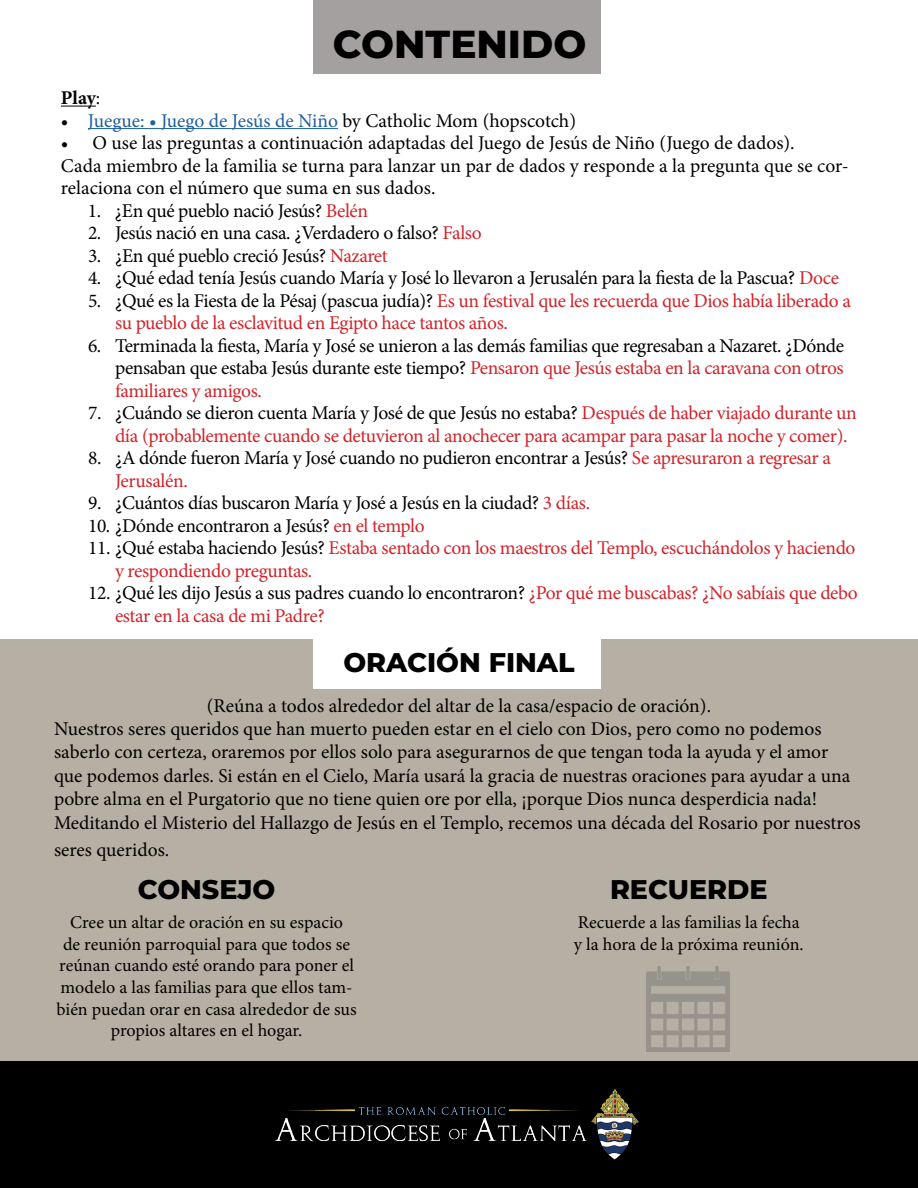
<style>
.page{position:relative;width:918px;height:1188px;background:#fff}
.page>*{position:absolute;margin:0;border:0;box-sizing:border-box;transform-origin:0 0}
.t1{font:800 39px "Montserrat";color:#000}
.t2{font:800 27px "Montserrat";color:#000}
.t3{font:19.5px/22.5px "Minion Pro";letter-spacing:-.01em;color:#000}
.t4{font:19.5px/22.5px "Minion Pro";letter-spacing:-.02em;color:#d2232a}
.t5{font:19.5px "Minion Pro";letter-spacing:-.005em;color:#215e9e}
.t6{font:700 19.5px "Minion Pro";color:#000}
.t7{font:18px/21.6px "Minion Pro";color:#000;text-align:center}
.s1{font-weight:400}
.s2{color:#000}
.s3{color:#d2232a}
</style>
<div class="page">
<div style="left:313px;top:0;width:288px;height:74px;background:#a5a0a0"></div>
<hr style="left:61px;top:106px;width:35px;height:1px;background:#000">
<hr style="left:88px;top:128px;width:250px;height:1px;background:#215e9e">
<div style="left:0;top:639px;width:918px;height:423px;background:#b6afa3"></div>
<div style="left:313px;top:630px;width:288px;height:59px;background:#fff"></div>
<img style="left:646px;top:967px;width:83px;height:84px">
<div style="left:0;top:1062px;width:918px;height:126px;background:#000"></div>
<img style="left:274px;top:1089px;width:365px;height:70px">
<h1 class="t1" style="left:333px;top:16px;width:255px">CONTENIDO</h1>
<p class="t6" style="left:61px;top:84px;width:41px">Play<span class="s1">:</span></p>
<p class="t5" style="left:61px;top:107px;width:517px"><span class="s2">•</span> Juegue: • Juego de Jesús de Niño <span class="s2">by Catholic Mom (hopscotch)</span></p>
<p class="t3" style="left:61px;top:132px;width:789px">• O use las preguntas a continuación adaptadas del Juego de Jesús de Niño (Juego de dados).<br>Cada miembro de la familia se turna para lanzar un par de dados y responde a la pregunta que se cor&shy;relaciona con el número que suma en sus dados.</p>
<p class="t3" style="left:88px;top:199px;width:282px">1. ¿En qué pueblo nació Jesús? <span class="s3">Belén</span></p>
<p class="t3" style="left:88px;top:222px;width:395px">2. Jesús nació en una casa. ¿Verdadero o falso? <span class="s3">Falso</span></p>
<p class="t3" style="left:88px;top:244px;width:301px">3. ¿En qué pueblo creció Jesús? <span class="s3">Nazaret</span></p>
<p class="t3" style="left:88px;top:267px;width:752px">4. ¿Qué edad tenía Jesús cuando María y José lo llevaron a Jerusalén para la fiesta de la Pascua? <span class="s3">Doce</span></p>
<p class="t4" style="left:115px;top:289px;width:737px;text-indent:-27px"><span class="s2">5. ¿Qué es la Fiesta de la Pésaj (pascua judía)?</span> Es un festival que les recuerda que Dios había liberado a su pueblo de la esclavitud en Egipto hace tantos años.</p>
<p class="t3" style="left:115px;top:334px;width:731px;text-align:justify;text-indent:-27px">6. Terminada la fiesta, María y José se unieron a las demás familias que regresaban a Nazaret. ¿Dónde pensaban que estaba Jesús durante este tiempo? <span class="s3">Pensaron que Jesús estaba en la caravana con otros familiares y amigos.</span></p>
<p class="t4" style="left:115px;top:402px;width:743px;text-indent:-27px"><span class="s2">7. ¿Cuándo se dieron cuenta María y José de que Jesús no estaba?</span> Después de haber viajado durante un día (probablemente cuando se detuvieron al anochecer para acampar para pasar la noche y comer).</p>
<p class="t3" style="left:115px;top:447px;width:717px;text-indent:-27px">8. ¿A dónde fueron María y José cuando no pudieron encontrar a Jesús? <span class="s3">Se apresuraron a regresar a<br>Jerusalén.</span></p>
<p class="t3" style="left:88px;top:492px;width:504px">9. ¿Cuántos días buscaron María y José a Jesús en la ciudad? <span class="s3">3 días.</span></p>
<p class="t3" style="left:88px;top:514px;width:338px">10. ¿Dónde encontraron a Jesús? <span class="s3">en el templo</span></p>
<p class="t4" style="left:115px;top:537px;width:742px;text-indent:-27px"><span class="s2">11. ¿Qué estaba haciendo Jesús?</span> Estaba sentado con los maestros del Templo, escuchándolos y haciendo y respondiendo preguntas.</p>
<p class="t4" style="left:115px;top:582px;width:744px;text-indent:-27px"><span class="s2">12. ¿Qué les dijo Jesús a sus padres cuando lo encontraron?</span> ¿Por qué me buscabas? ¿No sabíais que debo estar en la casa de mi Padre?</p>
<h2 class="t2" style="left:343px;top:643px;width:233px">ORACIÓN FINAL</h2>
<p class="t3" style="left:54px;top:694px;width:808px;line-height:23.4px;text-indent:153px">(Reúna a todos alrededor del altar de la casa/espacio de oración).<br>Nuestros seres queridos que han muerto pueden estar en el cielo con Dios, pero como no podemos saberlo con certeza, oraremos por ellos solo para asegurarnos de que tengan toda la ayuda y el amor que podemos darles. Si están en el Cielo, María usará la gracia de nuestras oraciones para ayudar a una pobre alma en el Purgatorio que no tiene quien ore por ella, ¡porque Dios nunca desperdicia nada!<br>Meditando el Misterio del Hallazgo de Jesús en el Templo, recemos una década del Rosario por nuestros</p>
<p class="t3" style="left:54px;top:838px;width:117px">seres queridos.</p>
<h2 class="t2" style="left:138px;top:870px;width:139px">CONSEJO</h2>
<p class="t7" style="left:574px;top:912px;width:231px;text-align:left">Recuerde a las familias la fecha y la hora de la próxima reunión.</p>
<h2 class="t2" style="left:610px;top:870px;width:159px">RECUERDE</h2>
<p class="t7" style="left:57px;top:912px;width:302px">Cree un altar de oración en su espacio<br>de reunión parroquial para que todos se reúnan cuando esté orando para poner el modelo a las familias para que ellos tam&shy;bién puedan orar en casa alrededor de sus propios altares en el hogar.</p>
</div>
